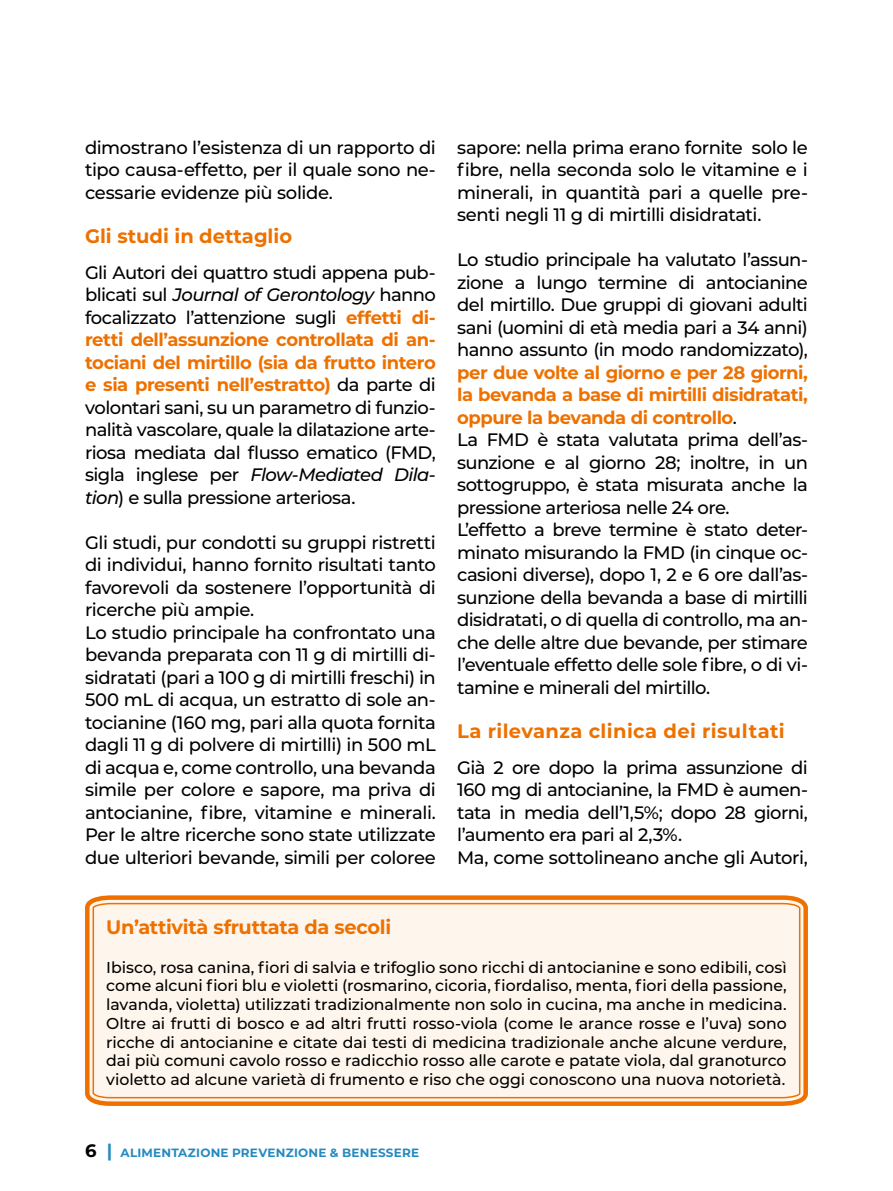
<style>
.page{position:relative;width:893px;height:1191px;background:#fff}
.page>*{position:absolute;margin:0;border:0;box-sizing:border-box;transform-origin:0 0}
.t1{font:700 19.5px "Montserrat";color:#ee7100}
.t2{font:700 19.5px "Montserrat";letter-spacing:.02em;color:#ee7100}
.t3{font:500 18px/22.5px "Montserrat";letter-spacing:-.03em;color:#000;text-align:justify}
.t4{font:500 15.75px/18.8px "Montserrat";letter-spacing:-.005em;color:#000;text-align:justify}
.t5{font:700 12px "Montserrat";letter-spacing:.02em;color:#258ac0}
.s1{font-style:italic}
.s2{font-weight:700;color:#ee7100}
.s3{font-size:18px;color:#000}
.s4{font-size:18px}
</style>
<div class="page">
<svg style="left:85px;top:895px;width:723px;height:211px;background:#f3a156"></svg>
<div style="left:92px;top:902px;width:709px;height:197px;background:#fef5ec"></div>
<p class="t3" style="left:85px;top:135px;width:352px">dimostrano l’esistenza di un rapporto di tipo causa-effetto, per il quale sono ne&shy;cessarie evidenze più solide.</p>
<p class="t1" style="left:85px;top:222px;width:209px">Gli studi in dettaglio</p>
<p class="t3" style="left:85px;top:260px;width:352px">Gli Autori dei quattro studi appena pub&shy;blicati sul <span class="s1">Journal of Gerontology</span> hanno focalizzato l’attenzione sugli <span class="s2">effetti di&shy;retti dell’assunzione controllata di an&shy;tociani del mirtillo (sia da frutto intero e sia presenti nell’estratto)</span> da parte di volontari sani, su un parametro di funzio&shy;nalità vascolare, quale la dilatazione arte&shy;riosa mediata dal flusso ematico (FMD, sigla inglese per <span class="s1">Flow-Mediated Dila&shy;tion</span>) e sulla pressione arteriosa.</p>
<p class="t3" style="left:85px;top:530px;width:352px;text-align:left">Gli studi, pur condotti su gruppi ristretti di individui, hanno fornito risultati tanto favorevoli da sostenere l’opportunità di ricerche più ampie.<br>Lo studio principale ha confrontato una bevanda preparata con 11 g di mirtilli di&shy;sidratati (pari a 100 g di mirtilli freschi) in 500 mL di acqua, un estratto di sole an&shy;tocianine (160 mg, pari alla quota fornita dagli 11 g di polvere di mirtilli) in 500 mL di acqua e, come controllo, una bevanda simile per colore e sapore, ma priva di antocianine, fibre, vitamine e minerali.<br>Per le altre ricerche sono state utilizzate due ulteriori bevande, simili per coloree</p>
<p class="t3" style="left:457px;top:135px;width:352px">sapore: nella prima erano fornite solo le fibre, nella seconda solo le vitamine e i minerali, in quantità pari a quelle pre&shy;senti negli 11 g di mirtilli disidratati.</p>
<p class="t3" style="left:457px;top:248px;width:352px">Lo studio principale ha valutato l’assun&shy;zione a lungo termine di antocianine del mirtillo. Due gruppi di giovani adulti sani (uomini di età media pari a 34 anni) hanno assunto (in modo randomizzato),</p>
<p class="t3" style="left:457px;top:360px;width:352px;text-align:left"><span class="s2">per due volte al giorno e per 28 giorni, la bevanda a base di mirtilli disidratati, oppure la bevanda di controllo</span>.<br>La FMD è stata valutata prima dell’as&shy;sunzione e al giorno 28; inoltre, in un sottogruppo, è stata misurata anche la pressione arteriosa nelle 24 ore.<br>L’effetto a breve termine è stato deter&shy;minato misurando la FMD (in cinque oc&shy;casioni diverse), dopo 1, 2 e 6 ore dall’as&shy;sunzione della bevanda a base di mirtilli disidratati, o di quella di controllo, ma an&shy;che delle altre due bevande, per stimare l’eventuale effetto delle sole fibre, o di vi&shy;tamine e minerali del mirtillo.</p>
<p class="t2" style="left:457px;top:717px;width:329px">La rilevanza clinica dei risultati</p>
<p class="t3" style="left:457px;top:755px;width:352px;text-align:left">Già 2 ore dopo la prima assunzione di 160 mg di antocianine, la FMD è aumen&shy;tata in media dell’1,5%; dopo 28 giorni, l’aumento era pari al 2,3%.<br>Ma, come sottolineano anche gli Autori,</p>
<p class="t1" style="left:106px;top:913px;width:286px">Un’attività sfruttata da secoli</p>
<p class="t4" style="left:106px;top:957px;width:682px">Ibisco, rosa canina, fiori di salvia e trifoglio sono ricchi di antocianine e sono edibili, così come alcuni fiori blu e violetti (rosmarino, cicoria, fiordaliso, menta, fiori della passione, lavanda, violetta) utilizzati tradizionalmente non solo in cucina, ma anche in medicina.<br>Oltre ai frutti di bosco e ad altri frutti rosso-viola (come le arance rosse e l’uva) sono ricche di antocianine e citate dai testi di medicina tradizionale anche alcune verdure, dai più comuni cavolo rosso e radicchio rosso alle carote e patate viola, dal granoturco violetto ad alcune varietà di frumento e riso che oggi conoscono una nuova notorietà.</p>
<p class="t5" style="left:85px;top:1144px;width:336px"><span class="s3">6</span> <span class="s4">|</span> ALIMENTAZIONE PREVENZIONE &amp; BENESSERE</p>
</div>
